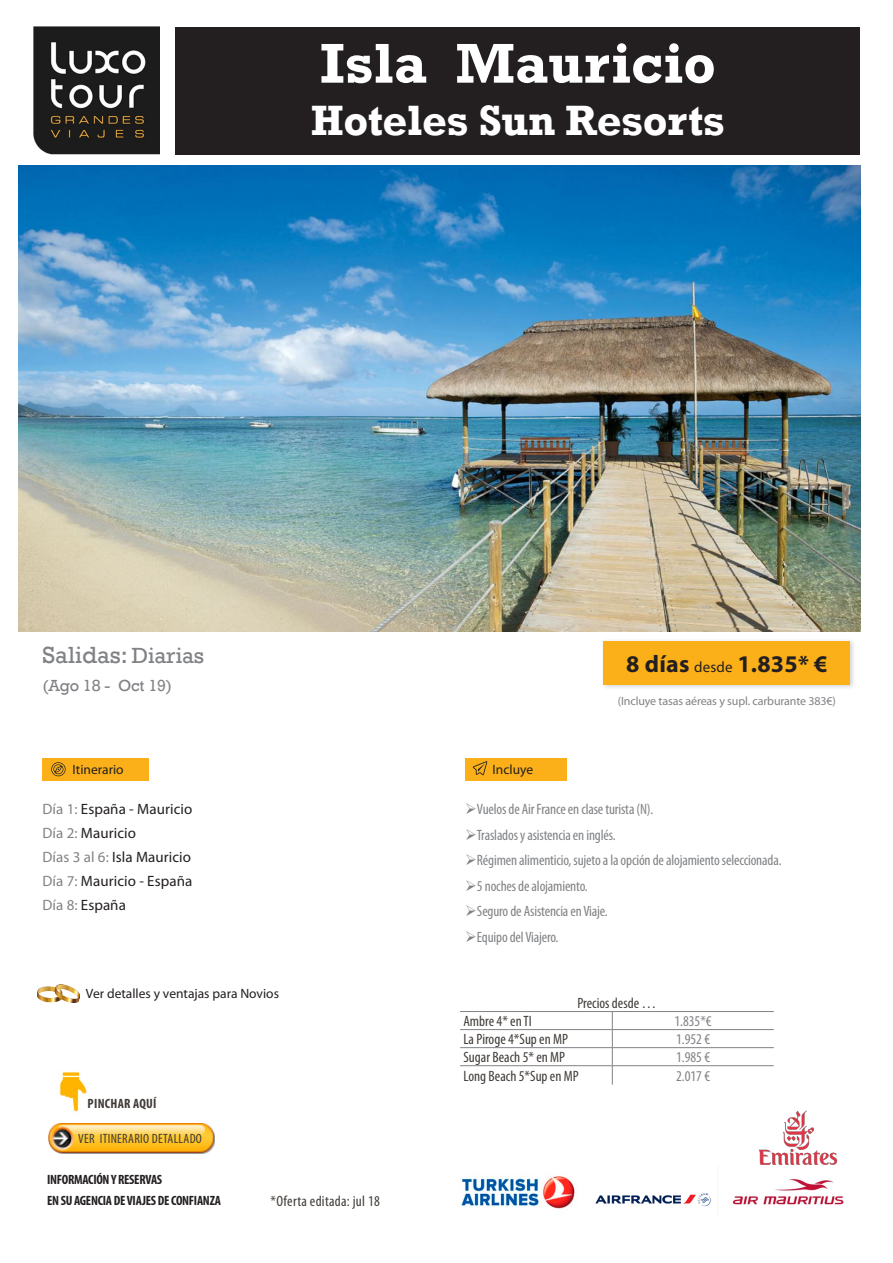
<style>
.page{position:relative;width:893px;height:1263px;background:#fff}
.page>*{position:absolute;margin:0;border:0;box-sizing:border-box;transform-origin:0 0}
.t1{font:700 57px "Rockwell";color:#fff}
.t2{font:700 43.5px "Rockwell";letter-spacing:-.01em;color:#fff}
.t3{font:700 24px "Myriad Pro";letter-spacing:.01em;color:#231f20}
.t4{font:24px "Rockwell";color:#808285}
.t5{font:16.5px "Rockwell";letter-spacing:-.01em;color:#808285}
.t6{font:condensed 15px "Myriad Pro";letter-spacing:-.01em;color:#808285}
.t7{font:15px "Myriad Pro";letter-spacing:.005em;color:#231f20}
.t8{font:condensed 15px "Myriad Pro";color:#403b38}
.t9{font:condensed 15px "Myriad Pro";letter-spacing:.02em;color:#403b38}
.t10{font:700 condensed 13.5px "Myriad Pro";letter-spacing:-.02em;color:#231f20}
.t11{font:13.5px "Myriad Pro";color:#231f20}
.t12{font:condensed 13.5px "Myriad Pro";letter-spacing:.02em;color:#403b38}
.t13{font:700 condensed 13.5px "Myriad Pro";letter-spacing:.02em;color:#403b38}
.t14{font:12px "Myriad Pro";letter-spacing:-.01em;color:#808285}
.s1{font-size:22.5px}
.s2{font-weight:400;font-size:15px}
.s3{color:#808285}
</style>
<div class="page">
<img style="left:18px;top:166px;width:842px;height:465px">
<div style="left:465px;top:758px;width:102px;height:22px;background:#fbb019"></div>
<svg style="left:473px;top:761px;width:14px;height:14px"></svg>
<div style="left:43px;top:758px;width:106px;height:22px;background:#fbb019"></div>
<svg style="left:51px;top:762px;width:15px;height:14px"></svg>
<div style="left:601px;top:638px;width:255px;height:53px;background:#231f20;opacity:.2"></div>
<div style="left:604px;top:641px;width:246px;height:44px;background:#fbb019"></div>
<div style="left:176px;top:27px;width:684px;height:128px;background:#231f20"></div>
<img style="left:33px;top:27px;width:127px;height:128px">
<img style="left:37px;top:985px;width:43px;height:17px">
<img style="left:461px;top:1176px;width:114px;height:33px">
<img style="left:595px;top:1184px;width:123px;height:31px">
<img style="left:758px;top:1110px;width:79px;height:55px">
<hr style="left:460px;top:1011px;width:152px;height:1px;background:#808285">
<hr style="left:612px;top:1011px;width:162px;height:1px;background:#808285">
<hr style="left:460px;top:1029px;width:152px;height:1px;background:#808285">
<hr style="left:612px;top:1029px;width:162px;height:1px;background:#808285">
<hr style="left:460px;top:1047px;width:152px;height:1px;background:#808285">
<hr style="left:612px;top:1047px;width:162px;height:1px;background:#808285">
<hr style="left:460px;top:1065px;width:152px;height:1px;background:#808285">
<hr style="left:612px;top:1065px;width:162px;height:1px;background:#808285">
<svg style="left:612px;top:1012px;width:1px;height:72px"></svg>
<img style="left:732px;top:1179px;width:112px;height:26px">
<img style="left:48px;top:1124px;width:167px;height:29px">
<img style="left:59px;top:1072px;width:28px;height:40px">
<p class="t1" style="left:320px;top:29px;width:397px">Isla Mauricio</p>
<p class="t2" style="left:311px;top:94px;width:416px">Hoteles Sun Resorts</p>
<p class="t4" style="left:43px;top:641px;width:163px">Salidas: <span class="s1">Diarias</span></p>
<p class="t5" style="left:43px;top:676px;width:131px">(Ago 18 - Oct 19)</p>
<p class="t3" style="left:626px;top:648px;width:203px">8 días <span class="s2">desde</span> 1.835* €</p>
<p class="t14" style="left:618px;top:693px;width:220px">(Incluye tasas aéreas y supl. carburante 383€)</p>
<p class="t11" style="left:72px;top:761px;width:53px">Itinerario</p>
<p class="t11" style="left:493px;top:761px;width:42px">Incluye</p>
<p class="t7" style="left:43px;top:800px;width:151px"><span class="s3">Día 1:</span> España - Mauricio</p>
<p class="t7" style="left:43px;top:824px;width:95px"><span class="s3">Día 2:</span> Mauricio</p>
<p class="t7" style="left:43px;top:848px;width:150px"><span class="s3">Días 3 al 6:</span> Isla Mauricio</p>
<p class="t7" style="left:43px;top:872px;width:151px"><span class="s3">Día 7:</span> Mauricio - España</p>
<p class="t7" style="left:43px;top:896px;width:85px"><span class="s3">Día 8:</span> España</p>
<p class="t11" style="left:86px;top:985px;width:195px">Ver detalles y ventajas para Novios</p>
<p class="t13" style="left:88px;top:1095px;width:70px">PINCHAR AQUÍ</p>
<p class="t12" style="left:78px;top:1130px;width:125px">VER ITINERARIO DETALLADO</p>
<p class="t10" style="left:47px;top:1171px;width:117px">INFORMACIÓN Y RESERVAS</p>
<p class="t10" style="left:47px;top:1192px;width:175px">EN SU AGENCIA DE VIAJES DE CONFIANZA</p>
<p class="t9" style="left:271px;top:1192px;width:111px">*Oferta editada: jul 18</p>
<p class="t6" style="left:465px;top:800px;width:190px">➢Vuelos de Air France en clase turista (N).</p>
<p class="t6" style="left:465px;top:826px;width:152px">➢Traslados y asistencia en inglés.</p>
<p class="t6" style="left:465px;top:851px;width:318px">➢Régimen alimenticio, sujeto a la opción de alojamiento seleccionada.</p>
<p class="t6" style="left:465px;top:877px;width:124px">➢5 noches de alojamiento.</p>
<p class="t6" style="left:465px;top:902px;width:144px">➢Seguro de Asistencia en Viaje.</p>
<p class="t6" style="left:465px;top:928px;width:95px">➢Equipo del Viajero.</p>
<p class="t8" style="left:577px;top:994px;width:81px">Precios desde …</p>
<p class="t8" style="left:463px;top:1012px;width:70px">Ambre 4* en TI</p>
<p class="t6" style="left:674px;top:1012px;width:39px">1.835*€</p>
<p class="t8" style="left:463px;top:1030px;width:106px">La Piroge 4*Sup en MP</p>
<p class="t6" style="left:676px;top:1030px;width:36px">1.952 €</p>
<p class="t8" style="left:463px;top:1048px;width:103px">Sugar Beach 5* en MP</p>
<p class="t6" style="left:676px;top:1048px;width:36px">1.985 €</p>
<p class="t8" style="left:463px;top:1067px;width:117px">Long Beach 5*Sup en MP</p>
<p class="t6" style="left:676px;top:1067px;width:36px">2.017 €</p>
</div>
